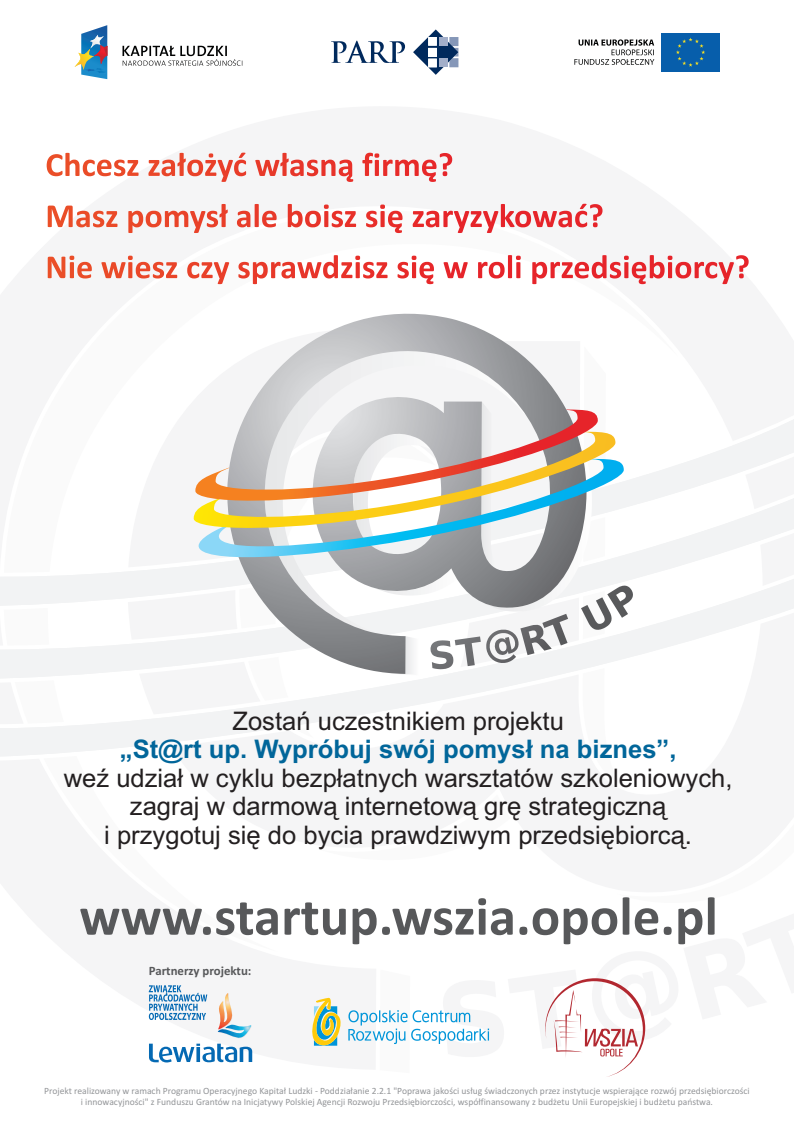
<style>
.page{position:relative;width:794px;height:1134px;background:#fff}
.page>*{position:absolute;margin:0;border:0;box-sizing:border-box;transform-origin:0 0}
.t1{font:700 54.88px "Calibri";color:#57585a}
.t2{font:25.6px/28.6px "Arial";color:#231f20;text-align:center}
.t3{font:700 25.6px "Arial";color:#01669a}
.t4{font:700 12.84px "Calibri";color:#57585a}
.t5{font:9.6px/11.7px "Calibri";color:#939598;text-align:center}
</style>
<div class="page">
<svg style="left:0;top:694px;width:470px;height:62px;fill:#f5f5f6"></svg>
<svg style="left:0;top:622px;width:751px;height:72px"></svg>
<svg style="left:0;top:419px;width:794px;height:203px"></svg>
<svg style="left:149px;top:985px;width:103px;height:77px"></svg>
<svg style="left:312px;top:998px;width:177px;height:48px"></svg>
<svg style="left:545px;top:978px;width:100px;height:99px"></svg>
<div style="left:661px;top:33px;width:58px;height:38px;background:#075eab"></div>
<svg style="left:676px;top:38px;width:29px;height:29px"></svg>
<svg style="left:574px;top:39px;width:80px;height:26px"></svg>
<svg style="left:331px;top:41px;width:74px;height:22px"></svg>
<svg style="left:413px;top:29px;width:45px;height:46px"></svg>
<svg style="left:122px;top:46px;width:120px;height:20px"></svg>
<img style="left:81px;top:25px;width:26px;height:54px">
<img style="left:94px;top:45px;width:13px;height:19px">
<img style="left:74px;top:49px;width:20px;height:21px">
<img style="left:84px;top:68px;width:23px;height:6px">
<img style="left:90px;top:35px;width:14px;height:14px">
<svg style="left:103px;top:46px;width:4px;height:10px"></svg>
<svg style="left:387px;top:674px;width:31px;height:1px"></svg>
<svg style="left:226px;top:313px;width:407px;height:361px"></svg>
<svg style="left:199px;top:457px;width:425px;height:106px"></svg>
<svg style="left:194px;top:430px;width:421px;height:103px"></svg>
<svg style="left:195px;top:409px;width:403px;height:98px"></svg>
<svg style="left:46px;top:152px;width:702px;height:132px"></svg>
<h2 class="t2" style="left:232px;top:709px;width:333px">Zostań uczestnikiem projektu</h2>
<h2 class="t2" style="left:64px;top:766px;width:670px">weź udział w cyklu bezpłatnych warsztatów szkoleniowych, zagraj w darmową internetową grę strategiczną<br>i przygotuj się do bycia prawdziwym przedsiębiorcą.</h2>
<h2 class="t3" style="left:120px;top:740px;width:558px">„St@rt up. Wypróbuj swój pomysł na biznes”,</h2>
<h1 class="t1" style="left:79px;top:893px;width:640px">www.startup.wszia.opole.pl</h1>
<h3 class="t4" style="left:149px;top:965px;width:104px">Partnerzy projektu:</h3>
<p class="t5" style="left:44px;top:1085px;width:707px">Projekt realizowany w ramach Programu Operacyjnego Kapitał Ludzki - Poddziałanie 2.2.1 "Poprawa jakości usług świadczonych przez instytucje wspierające rozwój przedsiębiorczości i innowacyjności" z Funduszu Grantów na Inicjatywy Polskiej Agencji Rozwoju Przedsiębiorczości, współfinansowany z budżetu Unii Europejskiej i budżetu państwa.</p>
</div>
